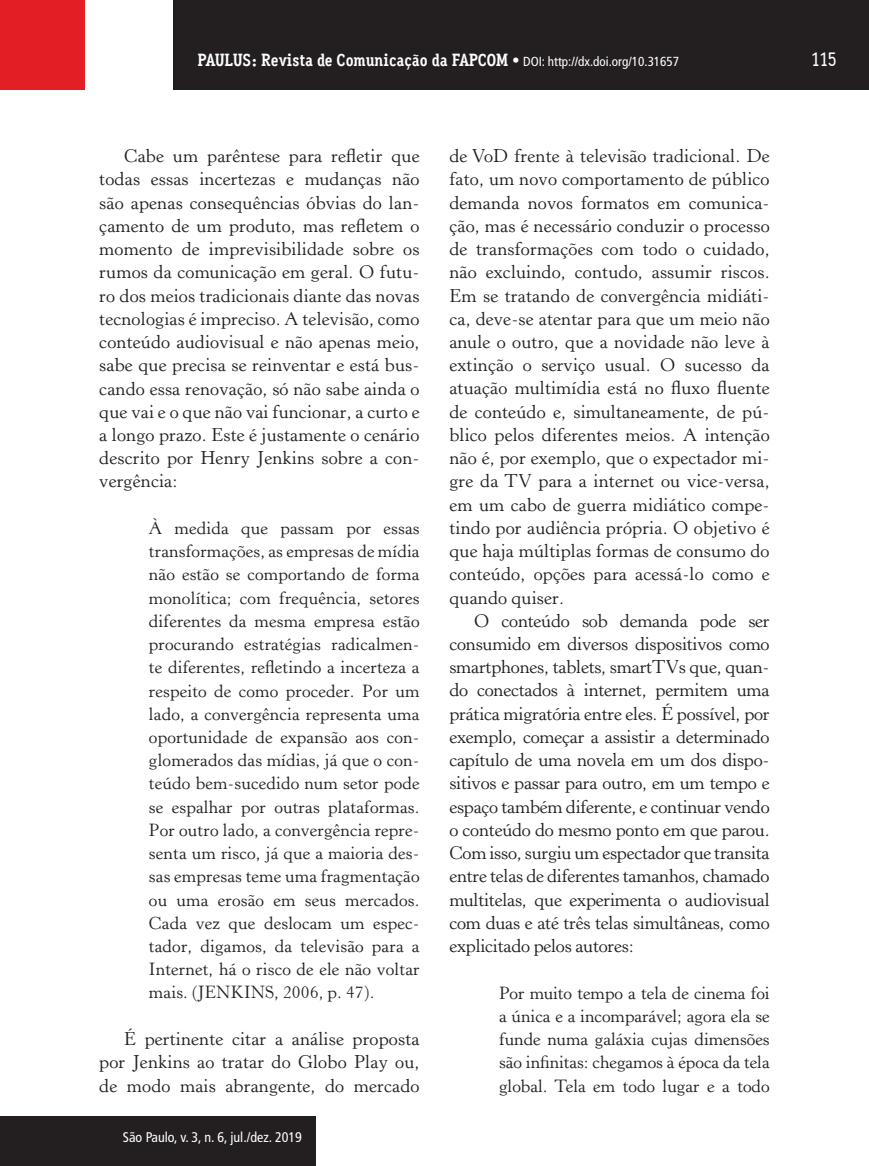
<style>
.page{position:relative;width:869px;height:1166px;background:#fff}
.page>*{position:absolute;margin:0;border:0;box-sizing:border-box;transform-origin:0 0}
.t1{font:500 19.25px "Aaux Office";color:#fff}
.t2{font:18.38px/23.3px "Horley Old Style";letter-spacing:.01em;color:#231f20;text-align:justify}
.t3{font:17.5px/23.3px "Horley Old Style";letter-spacing:.005em;color:#231f20;text-align:justify}
.t4{font:700 17.5px "Aaux Office";color:#fff}
.t5{font:condensed 14px "Frutiger LT Std";color:#fff}
.s1{font-weight:500}
.s2{font-family:"Frutiger LT Std";font-weight:400;font-stretch:condensed;font-size:13.12px}
</style>
<div class="page">
<div style="left:173px;top:0;width:695px;height:89px;background:#231f20"></div>
<div style="left:0;top:0;width:85px;height:90px;background:#e41e25"></div>
<div style="left:1px;top:1116px;width:314px;height:50px;background:#231f20"></div>
<p class="t4" style="left:197px;top:49px;width:483px">PAULUS: Revista de Comunicação da FAPCOM <span class="s1">•</span> <span class="s2">DOI: http://dx.doi.org/10.31657</span></p>
<p class="t1" style="left:811px;top:48px;width:27px">115</p>
<p class="t2" style="left:99px;top:145px;width:322px;text-indent:25px">Cabe um parêntese para refletir que todas essas incertezas e mudanças não são apenas consequências óbvias do lan&shy;çamento de um produto, mas refletem o momento de imprevisibilidade sobre os rumos da comunicação em geral. O futu&shy;ro dos meios tradicionais diante das novas tecnologias é impreciso. A televisão, como conteúdo audiovisual e não apenas meio, sabe que precisa se reinventar e está bus&shy;cando essa renovação, só não sabe ainda o que vai e o que não vai funcionar, a curto e a longo prazo. Este é justamente o cenário descrito por Henry Jenkins sobre a con&shy;vergência:</p>
<p class="t3" style="left:149px;top:517px;width:272px">À medida que passam por essas transformações, as empresas de mídia não estão se comportando de forma monolítica; com frequência, setores diferentes da mesma empresa estão procurando estratégias radicalmen&shy;te diferentes, refletindo a incerteza a respeito de como proceder. Por um lado, a convergência representa uma oportunidade de expansão aos con&shy;glomerados das mídias, já que o con&shy;teúdo bem-sucedido num setor pode se espalhar por outras plataformas.<br>Por outro lado, a convergência repre&shy;senta um risco, já que a maioria des&shy;sas empresas teme uma fragmentação ou uma erosão em seus mercados.<br>Cada vez que deslocam um espec&shy;tador, digamos, da televisão para a Internet, há o risco de ele não voltar mais. (JENKINS, 2006, p. 47).</p>
<p class="t2" style="left:99px;top:1028px;width:321px;text-indent:25px">É pertinente citar a análise proposta por Jenkins ao tratar do Globo Play ou, de modo mais abrangente, do mercado</p>
<p class="t5" style="left:123px;top:1129px;width:180px">São Paulo, v. 3, n. 6, jul./dez. 2019</p>
<p class="t2" style="left:449px;top:145px;width:322px">de VoD frente à televisão tradicional. De fato, um novo comportamento de público demanda novos formatos em comunica&shy;ção, mas é necessário conduzir o processo de transformações com todo o cuidado, não excluindo, contudo, assumir riscos.<br>Em se tratando de convergência midiáti&shy;ca, deve-se atentar para que um meio não anule o outro, que a novidade não leve à extinção o serviço usual. O sucesso da atuação multimídia está no fluxo fluente de conteúdo e, simultaneamente, de pú&shy;blico pelos diferentes meios. A intenção não é, por exemplo, que o expectador mi&shy;gre da TV para a internet ou vice-versa, em um cabo de guerra midiático compe&shy;tindo por audiência própria. O objetivo é que haja múltiplas formas de consumo do conteúdo, opções para acessá-lo como e quando quiser.</p>
<p class="t2" style="left:449px;top:609px;width:321px;text-indent:25px">O conteúdo sob demanda pode ser consumido em diversos dispositivos como smartphones, tablets, smartTVs que, quan&shy;do conectados à internet, permitem uma prática migratória entre eles. É possível, por exemplo, começar a assistir a determinado capítulo de uma novela em um dos dispo&shy;sitivos e passar para outro, em um tempo e espaço também diferente, e continuar vendo o conteúdo do mesmo ponto em que parou.<br>Com isso, surgiu um espectador que transita entre telas de diferentes tamanhos, chamado multitelas, que experimenta o audiovisual com duas e até três telas simultâneas, como explicitado pelos autores:</p>
<p class="t3" style="left:499px;top:981px;width:272px">Por muito tempo a tela de cinema foi a única e a incomparável; agora ela se funde numa galáxia cujas dimensões são infinitas: chegamos à época da tela global. Tela em todo lugar e a todo</p>
</div>
